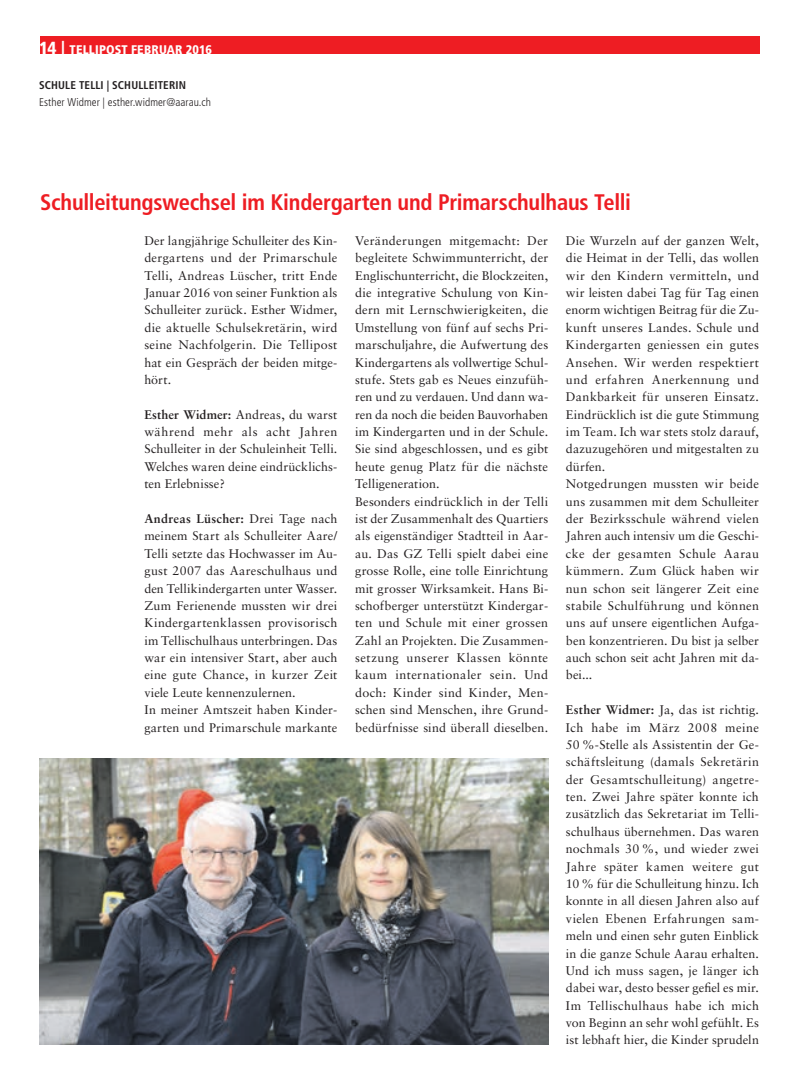
<style>
.page{position:relative;width:798px;height:1081px;background:#fff}
.page>*{position:absolute;margin:0;border:0;box-sizing:border-box;transform-origin:0 0}
.t1{font:700 condensed 22.5px "Frutiger LT Std";letter-spacing:-.01em;color:#ee1d23}
.t2{font:12.5px/17.4px "Sabon LT Std";letter-spacing:.015em;color:#231f20;text-align:justify}
.t3{font:900 condensed 12.5px "Frutiger LT Std";letter-spacing:.015em;color:#fff}
.t4{font:300 condensed 11.25px "Frutiger LT Std";letter-spacing:.005em;color:#231f20}
.t5{font:700 condensed 11.25px "Frutiger LT Std";letter-spacing:.015em;color:#231f20}
.s1{font-size:17.5px}
.s2{font-weight:700}
</style>
<div class="page">
<div style="left:40px;top:36px;width:719px;height:18px;background:#ee1d23"></div>
<img style="left:39px;top:758px;width:509px;height:287px">
<p class="t3" style="left:39px;top:42px;width:174px"><span class="s1">14 |</span> TELLIPOST FEBRUAR 2016</p>
<p class="t5" style="left:39px;top:78px;width:148px">SCHULE TELLI | SCHULLEITERIN</p>
<p class="t4" style="left:39px;top:96px;width:173px">Esther Widmer | esther.widmer@aarau.ch</p>
<h1 class="t1" style="left:40px;top:189px;width:592px">Schulleitungswechsel im Kindergarten und Primarschulhaus Telli</h1>
<p class="t2" style="left:144px;top:232px;width:194px">Der langjährige Schulleiter des Kin&shy;dergartens und der Primarschule Telli, Andreas Lüscher, tritt Ende Januar 2016 von seiner Funktion als Schulleiter zurück. Esther Widmer, die aktuelle Schulsekretärin, wird seine Nachfolgerin. Die Tellipost hat ein Gespräch der beiden mitge&shy;hört.</p>
<p class="t2" style="left:144px;top:405px;width:194px"><span class="s2">Esther Widmer:</span> Andreas, du warst während mehr als acht Jahren Schulleiter in der Schuleinheit Telli.<br>Welches waren deine eindrücklichs&shy;ten Erlebnisse?</p>
<p class="t2" style="left:144px;top:510px;width:194px;text-align:left"><span class="s2">Andreas Lüscher:</span> Drei Tage nach meinem Start als Schulleiter Aare/ Telli setzte das Hochwasser im Au&shy;gust 2007 das Aareschulhaus und den Tellikindergarten unter Wasser.<br>Zum Ferienende mussten wir drei Kindergartenklassen provisorisch im Tellischulhaus unterbringen. Das war ein intensiver Start, aber auch eine gute Chance, in kurzer Zeit viele Leute kennenzulernen.<br>In meiner Amtszeit haben Kinder&shy;garten und Primarschule markante</p>
<p class="t2" style="left:355px;top:232px;width:194px;text-align:left">Veränderungen mitgemacht: Der begleitete Schwimmunterricht, der Englischunterricht, die Blockzeiten, die integrative Schulung von Kin&shy;dern mit Lernschwierigkeiten, die Umstellung von fünf auf sechs Pri&shy;marschuljahre, die Aufwertung des Kindergartens als vollwertige Schul&shy;stufe. Stets gab es Neues einzufüh&shy;ren und zu verdauen. Und dann wa&shy;ren da noch die beiden Bauvorhaben im Kindergarten und in der Schule.<br>Sie sind abgeschlossen, und es gibt heute genug Platz für die nächste Telligeneration.<br>Besonders eindrücklich in der Telli ist der Zusammenhalt des Quartiers als eigenständiger Stadtteil in Aar&shy;au. Das GZ Telli spielt dabei eine grosse Rolle, eine tolle Einrichtung mit grosser Wirksamkeit. Hans Bi&shy;schofberger unterstützt Kindergar&shy;ten und Schule mit einer grossen Zahl an Projekten. Die Zusammen&shy;setzung unserer Klassen könnte kaum internationaler sein. Und doch: Kinder sind Kinder, Men&shy;schen sind Menschen, ihre Grund&shy;bedürfnisse sind überall dieselben.</p>
<p class="t2" style="left:565px;top:232px;width:194px;text-align:left">Die Wurzeln auf der ganzen Welt, die Heimat in der Telli, das wollen wir den Kindern vermitteln, und wir leisten dabei Tag für Tag einen enorm wichtigen Beitrag für die Zu&shy;kunft unseres Landes. Schule und<br>Kindergarten geniessen ein gutes<br>Ansehen. Wir werden respektiert und erfahren Anerkennung und<br>Dankbarkeit für unseren Einsatz.<br>Eindrücklich ist die gute Stimmung im Team. Ich war stets stolz darauf, dazuzugehören und mitgestalten zu dürfen.<br>Notgedrungen mussten wir beide uns zusammen mit dem Schulleiter der Bezirksschule während vielen<br>Jahren auch intensiv um die Geschi&shy;cke der gesamten Schule Aarau kümmern. Zum Glück haben wir nun schon seit längerer Zeit eine stabile Schulführung und können uns auf unsere eigentlichen Aufga&shy;ben konzentrieren. Du bist ja selber auch schon seit acht Jahren mit da&shy;bei...</p>
<p class="t2" style="left:565px;top:701px;width:194px"><span class="s2">Esther Widmer:</span> Ja, das ist richtig.<br>Ich habe im März 2008 meine 50 %-Stelle als Assistentin der Ge&shy;schäftsleitung (damals Sekretärin der Gesamtschulleitung) angetre&shy;ten. Zwei Jahre später konnte ich zusätzlich das Sekretariat im Telli&shy;schulhaus übernehmen. Das waren nochmals 30 %, und wieder zwei Jahre später kamen weitere gut 10% für die Schulleitung hinzu. Ich konnte in all diesen Jahren also auf vielen Ebenen Erfahrungen sam&shy;meln und einen sehr guten Einblick in die ganze Schule Aarau erhalten.<br>Und ich muss sagen, je länger ich dabei war, desto besser gefiel es mir.<br>Im Tellischulhaus habe ich mich von Beginn an sehr wohl gefühlt. Es ist lebhaft hier, die Kinder sprudeln</p>
</div>
